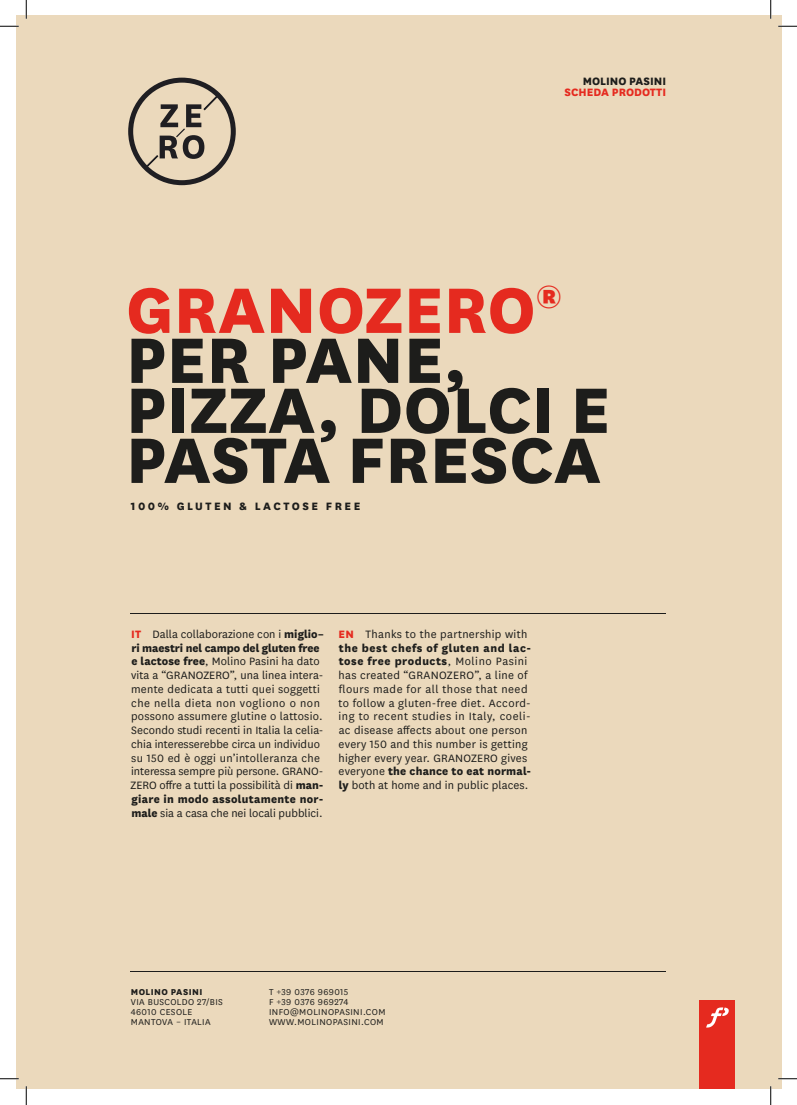
<style>
.page{position:relative;width:797px;height:1105px;background:#fff}
.page>*{position:absolute;margin:0;border:0;box-sizing:border-box;transform-origin:0 0}
.Titoletto_10_11_ROSS{font:800 75px "National";color:#1d1d1b}
.Titoletto_10_11_ROSS-2{font:800 75px "National";color:#e52a1f}
.Text_ITA_10_11_Book{font:12.5px/13.8px "National";letter-spacing:.005em;color:#1d1d1b}
.Text_ENG_10_11_Book{font:12.5px/13.8px "National";letter-spacing:.025em;color:#1d1d1b}
.Titoletto_10_11_ROSS-3{font:800 12.5px "National";letter-spacing:.195em;color:#1d1d1b}
.Titoletto_10_11_ROSS-4{font:800 12.5px "National";color:#e52a1f}
.Titoletto_10_11_ROSS-5{font:800 12.5px "National";color:#1d1d1b}
.t1{font:10px "National";letter-spacing:.04em;color:#1d1d1b}
.t2{font:800 10px "National";letter-spacing:.04em;color:#1d1d1b}
.s1{font-weight:800;color:#e52a1f}
.s2{font-weight:800}
</style>
<div class="page">
<div style="left:16px;top:16px;width:765px;height:1073px;background:#ebd9bc"></div>
<svg style="left:0;top:25px;width:19px;height:2px"></svg>
<svg style="left:778px;top:25px;width:19px;height:2px"></svg>
<svg style="left:0;top:1078px;width:19px;height:1px"></svg>
<svg style="left:778px;top:1078px;width:19px;height:1px"></svg>
<svg style="left:25px;top:0;width:2px;height:19px"></svg>
<svg style="left:25px;top:1086px;width:2px;height:19px"></svg>
<svg style="left:770px;top:0;width:1px;height:19px"></svg>
<svg style="left:770px;top:1086px;width:1px;height:19px"></svg>
<p class="Titoletto_10_11_ROSS-5" style="left:582px;top:72px;width:85px">MOLINO PASINI</p>
<p class="Titoletto_10_11_ROSS-4" style="left:564px;top:83px;width:103px">SCHEDA PRODOTTI</p>
<p class="Titoletto_10_11_ROSS-2" style="left:126px;top:256px;width:438px">GRANOZERO<sup>®</sup></p>
<p class="Titoletto_10_11_ROSS" style="left:126px;top:306px;width:342px">PER PANE,</p>
<p class="Titoletto_10_11_ROSS" style="left:126px;top:356px;width:486px">PIZZA, DOLCI E</p>
<p class="Titoletto_10_11_ROSS" style="left:126px;top:406px;width:476px">PASTA FRESCA</p>
<p class="Titoletto_10_11_ROSS-3" style="left:131px;top:497px;width:231px">100% GLUTEN &amp; LACTOSE FREE</p>
<p class="Text_ITA_10_11_Book" style="left:131px;top:627px;width:195px"><span class="s1">IT</span> Dalla collaborazione con i <span class="s2">miglio– ri maestri nel campo del gluten free e lactose free</span>, Molino Pasini ha dato vita a “GRANOZERO”, una linea intera&shy;mente dedicata a tutti quei soggetti che nella dieta non vogliono o non possono assumere glutine o lattosio.<br>Secondo studi recenti in Italia la celia&shy;chia interesserebbe circa un individuo su 150 ed è oggi un’intolleranza che interessa sempre più persone. GRANO-ZERO offre a tutti la possibilità di <span class="s2">man&shy;giare in modo assolutamente nor&shy;male</span> sia a casa che nei locali pubblici.</p>
<p class="Text_ENG_10_11_Book" style="left:338px;top:627px;width:194px"><span class="s1">EN</span> Thanks to the partnership with <span class="s2">the best chefs of gluten and lac&shy;tose free products</span>, Molino Pasini has created “GRANOZERO”, a line of flours made for all those that need to follow a gluten-free diet. Accord&shy;ing to recent studies in Italy, coeli&shy;ac disease affects about one person every 150 and this number is getting higher every year. GRANOZERO gives everyone <span class="s2">the chance to eat normal&shy;ly</span> both at home and in public places.</p>
<p class="t2" style="left:131px;top:984px;width:73px">MOLINO PASINI</p>
<p class="t1" style="left:131px;top:995px;width:94px">VIA BUSCOLDO 27/BIS</p>
<p class="t1" style="left:131px;top:1005px;width:63px">46010 CESOLE</p>
<p class="t1" style="left:131px;top:1015px;width:81px">MANTOVA – ITALIA</p>
<p class="t1" style="left:269px;top:985px;width:81px">T +39 0376 969015</p>
<p class="t1" style="left:269px;top:995px;width:81px">F +39 0376 969274</p>
<p class="t1" style="left:269px;top:1005px;width:118px">INFO@MOLINOPASINI.COM</p>
<p class="t1" style="left:269px;top:1015px;width:116px">WWW.MOLINOPASINI.COM</p>
</div>
